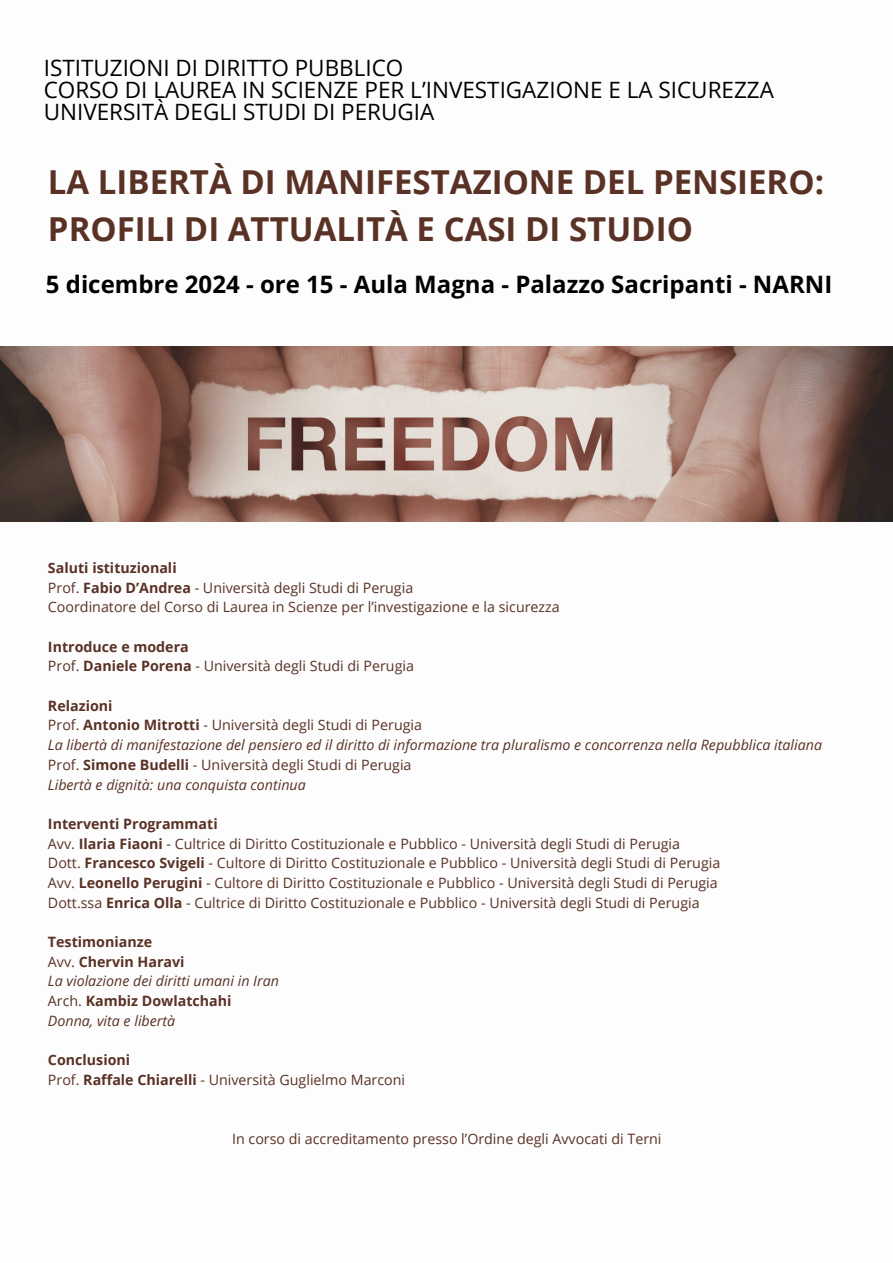
<style>
.page{position:relative;width:893px;height:1263px;background:#fff}
.page>*{position:absolute;margin:0;border:0;box-sizing:border-box;transform-origin:0 0}
.t1{font:700 33px/46.1px "Open Sans";color:#5a3125}
.t2{font:700 24px "Open Sans";color:#000}
.t3{font:22.5px/21.9px "Open Sans";color:#000}
.t4{font:14.25px "Open Sans";color:#5a3125}
.t5{font:italic 14.25px "Open Sans";color:#5a3125}
.t6{font:700 14.25px "Open Sans";color:#5a3125}
.s1{font-weight:700}
.s2{font-weight:400}
</style>
<div class="page">
<img style="left:0;top:347px;width:893px;height:175px">
<p class="t3" style="left:44px;top:56px;width:732px">ISTITUZIONI DI DIRITTO PUBBLICO<br>CORSO DI LAUREA IN SCIENZE PER L’INVESTIGAZIONE E LA SICUREZZA<br>UNIVERSITÀ DEGLI STUDI DI PERUGIA</p>
<p class="t1" style="left:48px;top:159px;width:777px">LA LIBERTÀ DI MANIFESTAZIONE DEL PENSIERO:<br>PROFILI DI ATTUALITÀ E CASI DI STUDIO</p>
<p class="t2" style="left:46px;top:267px;width:788px">5 dicembre 2024 - ore 15 - Aula Magna - Palazzo Sacripanti - NARNI</p>
<h2 class="t6" style="left:48px;top:558px;width:130px">Saluti istituzionali</h2>
<h1 class="t4" style="left:48px;top:577px;width:367px">Prof. <span class="s1">Fabio D’Andrea</span> - Università degli Studi di Perugia</h1>
<h3 class="t4" style="left:48px;top:597px;width:513px">Coordinatore del Corso di Laurea in Scienze per l’investigazione e la sicurezza</h3>
<p class="t6" style="left:48px;top:636px;width:142px">Introduce e modera</p>
<p class="t4" style="left:48px;top:656px;width:367px">Prof. <span class="s1">Daniele Porena</span> - Università degli Studi di Perugia</p>
<p class="t6" style="left:48px;top:695px;width:66px">Relazioni</p>
<p class="t4" style="left:48px;top:715px;width:376px">Prof. <span class="s1">Antonio Mitrotti</span> - Università degli Studi di Perugia</p>
<p class="t5" style="left:48px;top:735px;width:775px">La libertà di manifestazione del pensiero ed il diritto di informazione tra pluralismo e concorrenza nella Repubblica italiana</p>
<p class="t4" style="left:48px;top:755px;width:365px">Prof. <span class="s1">Simone Budelli</span> - Università degli Studi di Perugia</p>
<p class="t5" style="left:48px;top:774px;width:259px">Libertà e dignità: una conquista continua</p>
<p class="t6" style="left:48px;top:814px;width:171px">Interventi Programmati</p>
<p class="t4" style="left:48px;top:833px;width:633px">Avv. <span class="s1">Ilaria Fiaoni</span> - Cultrice di Diritto Costituzionale e Pubblico - Università degli Studi di Perugia</p>
<p class="t4" style="left:48px;top:853px;width:674px">Dott. <span class="s1">Francesco Svigeli</span> - Cultore di Diritto Costituzionale e Pubblico - Università degli Studi di Perugia</p>
<p class="t4" style="left:48px;top:873px;width:671px">Avv. <span class="s1">Leonello Perugini</span> - Cultore di Diritto Costituzionale e Pubblico - Università degli Studi di Perugia</p>
<p class="t4" style="left:48px;top:892px;width:653px">Dott.ssa <span class="s1">Enrica Olla</span> - Cultrice di Diritto Costituzionale e Pubblico - Università degli Studi di Perugia</p>
<p class="t6" style="left:48px;top:932px;width:106px">Testimonianze</p>
<p class="t6" style="left:48px;top:951px;width:138px"><span class="s2">Avv.</span> Chervin Haravi</p>
<p class="t5" style="left:48px;top:971px;width:233px">La violazione dei diritti umani in Iran</p>
<p class="t6" style="left:48px;top:991px;width:185px"><span class="s2">Arch.</span> Kambiz Dowlatchahi</p>
<p class="t5" style="left:48px;top:1010px;width:129px">Donna, vita e libertà</p>
<p class="t6" style="left:48px;top:1050px;width:84px">Conclusioni</p>
<p class="t4" style="left:48px;top:1070px;width:359px">Prof. <span class="s1">Raffale Chiarelli</span> - Università Guglielmo Marconi</p>
<p class="t4" style="left:232px;top:1129px;width:431px">In corso di accreditamento presso l’Ordine degli Avvocati di Terni</p>
</div>
